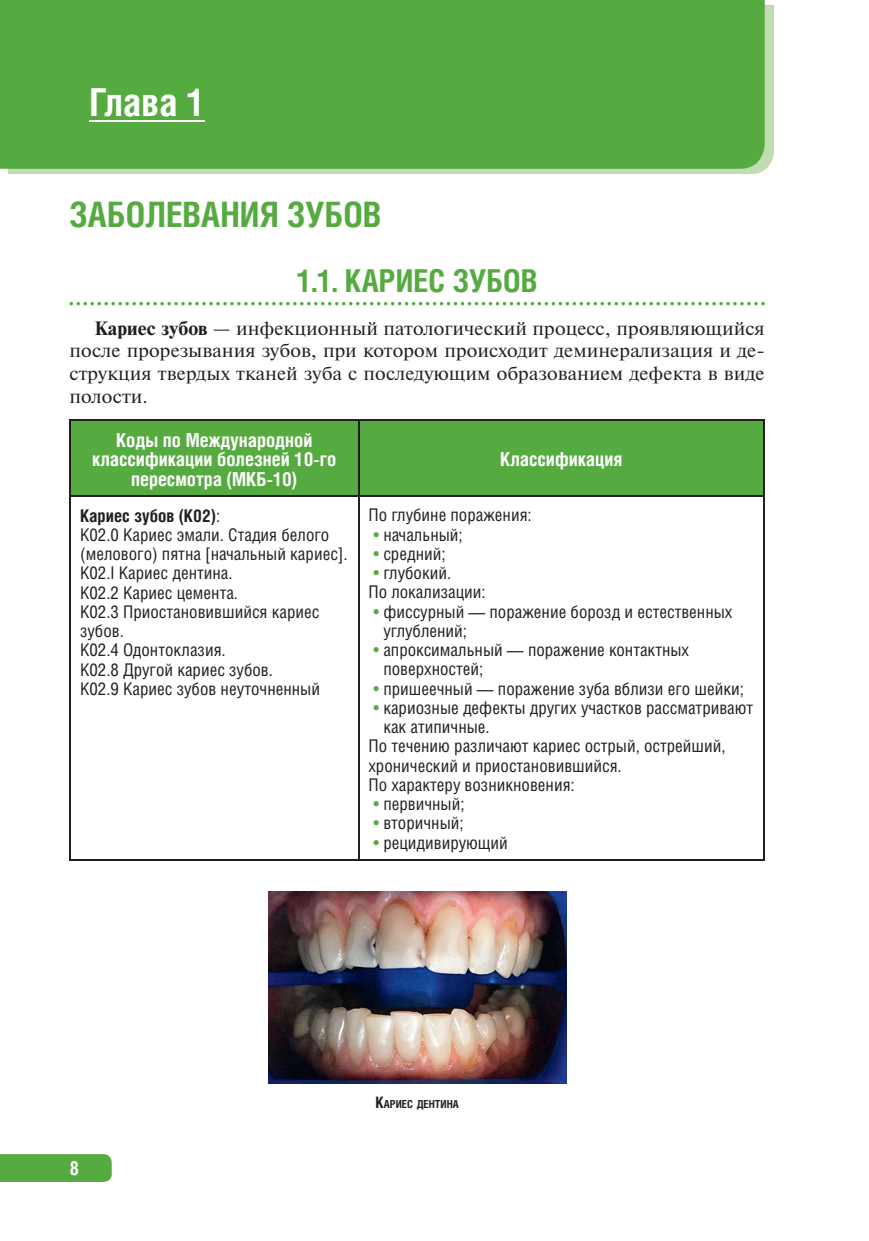
<style>
.page{position:relative;width:869px;height:1241px;background:#fff}
.page>*{position:absolute;margin:0;border:0;box-sizing:border-box;transform-origin:0 0}
.t1{font:700 38.5px "Helios Cond";color:#fff}
.t2{font:700 35px "Helios Cond";color:#56ab40}
.t3{font:700 31.5px "Helios Cond";color:#56ab40}
.t4{font:19.25px/22.8px "Newton";color:#231f20;text-align:justify}
.t5{font:700 19.25px/19.2px "Helios Cond";color:#fff;text-align:center}
.t6{font:17.5px/19.2px "Helios Cond";color:#231f20}
.t7{font:700 11.03px "Helios Cond";color:#231f20}
.s1{font-weight:700}
.s2{font-size:21px;color:#56ab40}
.s3{font-size:15.75px}
</style>
<div class="page">
<div style="left:0;top:1154px;width:112px;height:27px;background:#56ab40"></div>
<div style="left:9px;top:5px;width:764px;height:169px;background:#c1dbb2"></div>
<div style="left:0;top:0;width:764px;height:169px;background:#56ab40"></div>
<hr style="left:89px;top:121px;width:116px;height:1px;background:#fff">
<svg style="left:69px;top:302px;width:695px;height:3px"></svg>
<div style="left:71px;top:421px;width:692px;height:74px;background:#56ab40"></div>
<hr style="left:358px;top:421px;width:1px;height:74px;background:#231f20">
<hr style="left:358px;top:497px;width:1px;height:361px;background:#231f20">
<hr style="left:69px;top:420px;width:289px;height:1px;background:#231f20">
<hr style="left:69px;top:421px;width:2px;height:74px;background:#231f20">
<hr style="left:358px;top:420px;width:406px;height:1px;background:#231f20">
<hr style="left:763px;top:421px;width:1px;height:74px;background:#231f20">
<hr style="left:69px;top:495px;width:289px;height:2px;background:#231f20">
<hr style="left:69px;top:497px;width:2px;height:361px;background:#231f20">
<hr style="left:358px;top:495px;width:406px;height:2px;background:#231f20">
<hr style="left:763px;top:497px;width:1px;height:361px;background:#231f20">
<hr style="left:69px;top:858px;width:695px;height:2px;background:#231f20">
<img style="left:268px;top:891px;width:298px;height:192px">
<h1 class="t1" style="left:89px;top:88px;width:117px">Глава 1</h1>
<h2 class="t2" style="left:69px;top:202px;width:313px">ЗАБОЛЕВАНИЯ ЗУБОВ</h2>
<h3 class="t3" style="left:297px;top:269px;width:242px">1.1. КАРИЕС ЗУБОВ</h3>
<p class="t4" style="left:69px;top:318px;width:696px;text-indent:25px"><span class="s1">Кариес зубов</span> — инфекционный патологический процесс, проявляющийся после прорезывания зубов, при котором происходит деминерализация и де&shy;струкция твердых тканей зуба с последующим образованием дефекта в виде полости.</p>
<p class="t5" style="left:92px;top:432px;width:245px">Коды по Международной классификации болезней 10-го пересмотра (МКБ-10)</p>
<p class="t5" style="left:500px;top:451px;width:124px">Классификация</p>
<p class="t6" style="left:80px;top:507px;width:269px"><span class="s1">Кариес зубов (К02)</span>:<br>К02.0 Кариес эмали. Стадия белого (мелового) пятна [начальный кариес].<br>K02.I Кариес дентина.<br>К02.2 Кариес цемента.<br>К02.3 Приостановившийся кариес зубов.<br>К02.4 Одонтоклазия.<br>К02.8 Другой кариес зубов.<br>К02.9 Кариес зубов неуточненный</p>
<p class="t6" style="left:368px;top:507px;width:165px">По глубине поражения:</p>
<p class="t6" style="left:373px;top:526px;width:91px"><span class="s2">•</span> начальный;</p>
<p class="t6" style="left:373px;top:545px;width:74px"><span class="s2">•</span> средний;</p>
<p class="t6" style="left:368px;top:564px;width:119px"><span class="s2">•</span> глубокий.<br>По локализации:</p>
<p class="t6" style="left:383px;top:603px;width:350px;text-indent:-10px"><span class="s2">•</span> фиссурный — поражение борозд и естественных углублений;</p>
<p class="t6" style="left:383px;top:641px;width:307px;text-indent:-10px"><span class="s2">•</span> апроксимальный — поражение контактных поверхностей;</p>
<p class="t6" style="left:373px;top:680px;width:372px"><span class="s2">•</span> пришеечный — поражение зуба вблизи его шейки;</p>
<p class="t6" style="left:373px;top:699px;width:381px"><span class="s2">•</span> кариозные дефекты других участков рассматривают</p>
<p class="t6" style="left:383px;top:718px;width:108px">как атипичные.</p>
<p class="t6" style="left:368px;top:738px;width:358px">По течению различают кариес острый, острейший,</p>
<p class="t6" style="left:368px;top:757px;width:255px">хронический и приостановившийся.</p>
<p class="t6" style="left:368px;top:776px;width:208px">По характеру возникновения:</p>
<p class="t6" style="left:373px;top:795px;width:93px"><span class="s2">•</span> первичный;</p>
<p class="t6" style="left:373px;top:815px;width:92px"><span class="s2">•</span> вторичный;</p>
<p class="t6" style="left:373px;top:834px;width:136px"><span class="s2">•</span> рецидивирующий</p>
<p class="t5" style="left:69px;top:1159px;width:11px">8</p>
<p class="t7" style="left:375px;top:1099px;width:85px"><span class="s3">К</span>АРИЕС ДЕНТИНА</p>
</div>
